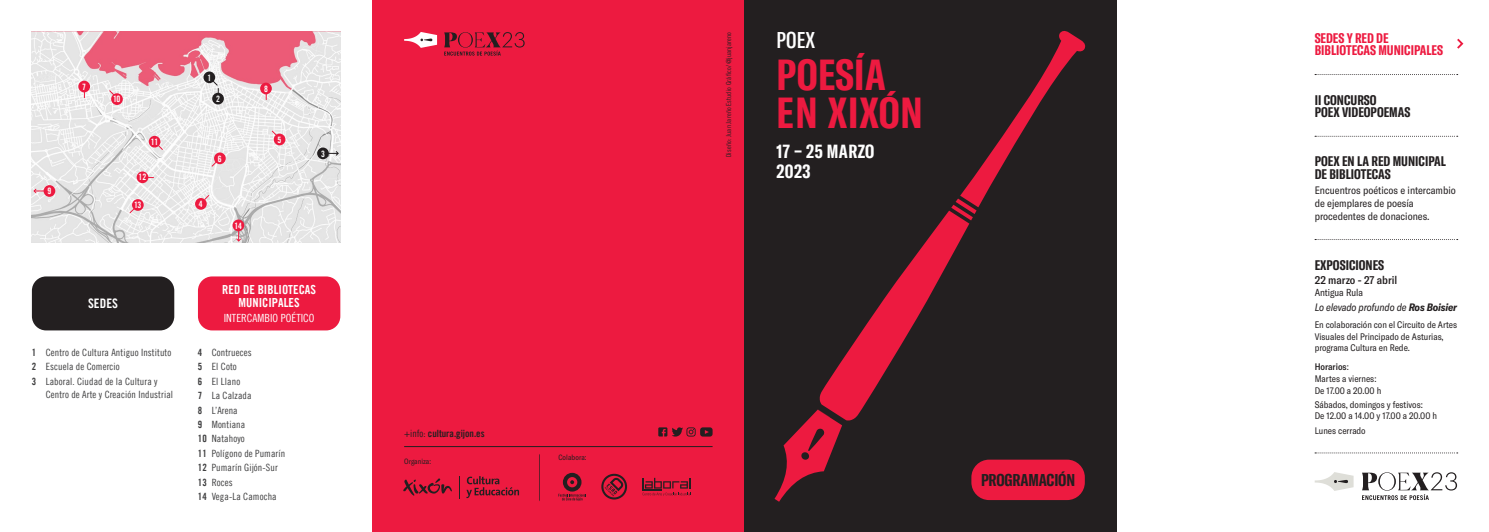
<style>
.page{position:relative;width:1489px;height:532px;background:#fff}
.page>*{position:absolute;margin:0;border:0;box-sizing:border-box;transform-origin:0 0}
.t1{font:700 extra-condensed 42.75px/37.5px "GT America";letter-spacing:.015em;color:#ed1a40}
.t2{font:500 extra-condensed 22.5px "GT America";color:#fff}
.t3{font:700 extra-condensed 18.75px/20.6px "GT America";letter-spacing:.025em;color:#fff}
.t4{font:700 extra-condensed 16.88px "GT America";letter-spacing:-.01em;color:#231f20}
.t5{font:700 extra-condensed 13.75px/12.5px "GT America";color:#231f20}
.t6{font:700 extra-condensed 13.75px/12.5px "GT America";color:#ed1a40}
.t7{font:13.12px "Trade Gothic LT Com Bd Cn 20";color:#fff}
.t8{font:12.5px/12.5px "Trade Gothic LT Com Bd Cn 20";color:#fff;text-align:center}
.t9{font:11.25px "Trade Gothic LT Com Cn 18";color:#fff}
.t10{font:500 condensed 11.25px "GT America";color:#231f20}
.t11{font:condensed 10.62px/13.1px "GT America";color:#231f20}
.t12{font:italic condensed 10.62px "GT America";letter-spacing:-.01em;color:#231f20}
.t13{font:10px/14.4px "Trade Gothic LT Com Cn 18";letter-spacing:.01em;color:#3e3e3f}
.t14{font:10px "Trade Gothic LT Com Bd Cn 20";color:#231f20}
.t15{font:condensed 10px "GT America";color:#231f20}
.t16{font:condensed 9.38px/11.2px "GT America";color:#231f20}
.t17{font:8.75px "Trade Gothic LT Com Bd Cn 20";letter-spacing:-.04em;color:#fff}
.t18{font:condensed 7.5px "GT America";letter-spacing:.01em;color:#231f20}
.t19{font:6.88px "Trade Gothic LT Std Cn 18";letter-spacing:.02em;color:#231f20}
.s1{font-family:"Trade Gothic LT Com Bd Cn 20"}
.s2{font-family:"Trade Gothic LT Com Cn 18"}
.s3{font-weight:700}
.s4{font-weight:500}
</style>
<div class="page">
<div style="left:372px;top:0;width:372px;height:531px;background:#ed1a40"></div>
<div style="left:744px;top:0;width:372px;height:531px;background:#231f20"></div>
<div style="left:971px;top:459px;width:113px;height:41px;background:#ed1a40;border-radius:18px"></div>
<hr style="left:404px;top:446px;width:308px;height:1px;background:#231f20">
<hr style="left:539px;top:454px;width:1px;height:46px;background:#231f20">
<svg style="left:459px;top:476px;width:1px;height:22px"></svg>
<svg style="left:466px;top:476px;width:53px;height:22px"></svg>
<svg style="left:403px;top:478px;width:49px;height:18px"></svg>
<svg style="left:563px;top:472px;width:18px;height:19px"></svg>
<div style="left:567px;top:477px;width:10px;height:10px;background:#ed1a40;border-radius:50%"></div>
<svg style="left:570px;top:480px;width:4px;height:4px"></svg>
<svg style="left:558px;top:493px;width:28px;height:8px"></svg>
<svg style="left:658px;top:427px;width:54px;height:9px"></svg>
<svg style="left:1314px;top:239px;width:143px;height:1px"></svg>
<svg style="left:1314px;top:452px;width:143px;height:1px"></svg>
<svg style="left:1314px;top:136px;width:143px;height:1px"></svg>
<svg style="left:819px;top:31px;width:266px;height:389px"></svg>
<svg style="left:774px;top:409px;width:68px;height:92px"></svg>
<svg style="left:601px;top:473px;width:26px;height:26px"></svg>
<svg style="left:642px;top:477px;width:49px;height:19px"></svg>
<svg style="left:1314px;top:74px;width:143px;height:1px"></svg>
<svg style="left:1314px;top:472px;width:39px;height:18px"></svg>
<svg style="left:1362px;top:472px;width:94px;height:28px"></svg>
<svg style="left:404px;top:32px;width:33px;height:16px"></svg>
<svg style="left:444px;top:32px;width:80px;height:24px"></svg>
<img style="left:32px;top:32px;width:308px;height:211px">
<div style="left:198px;top:276px;width:142px;height:54px;background:#ed1a40;border-radius:14px"></div>
<div style="left:32px;top:276px;width:142px;height:54px;background:#231f20;border-radius:14px"></div>
<div style="left:203px;top:71px;width:12px;height:12px;background:#231f20;border-radius:50%"></div>
<div style="left:214px;top:152px;width:12px;height:12px;background:#ed1a40;border-radius:50%"></div>
<svg style="left:211px;top:161px;width:6px;height:6px"></svg>
<div style="left:132px;top:199px;width:12px;height:12px;background:#ed1a40;border-radius:50%"></div>
<svg style="left:129px;top:207px;width:6px;height:7px"></svg>
<div style="left:149px;top:136px;width:11px;height:11px;background:#ed1a40;border-radius:50%"></div>
<svg style="left:157px;top:144px;width:7px;height:7px"></svg>
<div style="left:137px;top:171px;width:11px;height:12px;background:#ed1a40;border-radius:50%"></div>
<div style="left:212px;top:93px;width:12px;height:11px;background:#231f20;border-radius:50%"></div>
<svg style="left:212px;top:80px;width:7px;height:14px"></svg>
<div style="left:274px;top:134px;width:11px;height:11px;background:#ed1a40;border-radius:50%"></div>
<svg style="left:271px;top:130px;width:6px;height:6px"></svg>
<div style="left:111px;top:93px;width:12px;height:12px;background:#ed1a40;border-radius:50%"></div>
<svg style="left:108px;top:89px;width:7px;height:7px"></svg>
<div style="left:195px;top:198px;width:12px;height:12px;background:#ed1a40;border-radius:50%"></div>
<svg style="left:203px;top:194px;width:7px;height:7px"></svg>
<div style="left:260px;top:83px;width:12px;height:11px;background:#ed1a40;border-radius:50%"></div>
<div style="left:78px;top:81px;width:12px;height:11px;background:#ed1a40;border-radius:50%"></div>
<div style="left:232px;top:219px;width:12px;height:12px;background:#ed1a40;border-radius:50%"></div>
<svg style="left:235px;top:231px;width:7px;height:11px"></svg>
<div style="left:44px;top:185px;width:11px;height:12px;background:#ed1a40;border-radius:50%"></div>
<svg style="left:33px;top:188px;width:11px;height:6px"></svg>
<svg style="left:1457px;top:38px;width:7px;height:11px"></svg>
<div style="left:317px;top:147px;width:12px;height:12px;background:#231f20;border-radius:50%"></div>
<svg style="left:328px;top:150px;width:11px;height:6px"></svg>
<p class="t17" style="left:47px;top:186px;width:5px">9</p>
<p class="t17" style="left:82px;top:81px;width:5px">7</p>
<p class="t17" style="left:113px;top:94px;width:9px">10</p>
<p class="t17" style="left:151px;top:136px;width:9px">11</p>
<p class="t17" style="left:139px;top:172px;width:9px">12</p>
<p class="t17" style="left:134px;top:200px;width:9px">13</p>
<h3 class="t7" style="left:88px;top:295px;width:31px">SEDES</h3>
<p class="t13" style="left:32px;top:345px;width:141px"><span class="s1">1</span> Centro de Cultura Antiguo Instituto<br><span class="s1">2</span> Escuela de Comercio<br><span class="s1">3</span> Laboral. Ciudad de la Cultura y</p>
<p class="t13" style="left:46px;top:387px;width:129px">Centro de Arte y Creación Industrial</p>
<p class="t17" style="left:207px;top:72px;width:5px">1</p>
<p class="t17" style="left:216px;top:93px;width:5px">2</p>
<p class="t17" style="left:199px;top:198px;width:5px">4</p>
<p class="t17" style="left:218px;top:153px;width:5px">6</p>
<p class="t17" style="left:234px;top:220px;width:9px">14</p>
<p class="t17" style="left:264px;top:83px;width:5px">8</p>
<p class="t17" style="left:277px;top:134px;width:5px">5</p>
<p class="t17" style="left:321px;top:148px;width:5px">3</p>
<p class="t8" style="left:222px;top:283px;width:95px">RED DE BIBLIOTECAS<br>MUNICIPALES</p>
<p class="t9" style="left:224px;top:311px;width:92px">INTERCAMBIO POÉTICO</p>
<p class="t13" style="left:198px;top:345px;width:89px"><span class="s1">4</span> Contrueces<br><span class="s1">5</span> El Coto<br><span class="s1">6</span> El Llano<br><span class="s1">7</span> La Calzada<br><span class="s1">8</span> L’Arena<br><span class="s1">9</span> Montiana<br><span class="s1">10</span> Natahoyo<br><span class="s1">11</span> Polígono de Pumarín<br><span class="s1">12</span> Pumarín Gijón-Sur<br><span class="s1">13</span> Roces<br><span class="s1">14</span> Vega-La Camocha</p>
<p class="t14" style="left:404px;top:426px;width:82px"><span class="s2">+info:</span> cultura.gijon.es</p>
<p class="t18" style="left:404px;top:456px;width:28px">Organiza:</p>
<p class="t18" style="left:558px;top:452px;width:30px">Colabora:</p>
<p class="t19" style="left:724px;top:157px;width:127px;rotate:-90deg">Diseño: Juan Jareño Estudio Gráfico/@juanjareno</p>
<h2 class="t2" style="left:776px;top:27px;width:40px">POEX</h2>
<h1 class="t1" style="left:776px;top:56px;width:148px">POESÍA<br>EN XIXÓN</h1>
<h3 class="t3" style="left:776px;top:141px;width:100px">17 – 25 MARZO<br>2023</h3>
<h3 class="t4" style="left:981px;top:469px;width:95px">PROGRAMACIÓN</h3>
<h3 class="t6" style="left:1314px;top:32px;width:130px">SEDES Y RED DE<br>BIBLIOTECAS MUNICIPALES</h3>
<h3 class="t5" style="left:1314px;top:93px;width:97px">II CONCURSO<br>POEX VIDEOPOEMAS</h3>
<h3 class="t5" style="left:1314px;top:155px;width:133px">POEX EN LA RED MUNICIPAL<br>DE BIBLIOTECAS</h3>
<p class="t11" style="left:1314px;top:184px;width:143px">Encuentros poéticos e intercambio de ejemplares de poesía procedentes de donaciones.</p>
<h3 class="t5" style="left:1314px;top:258px;width:71px">EXPOSICIONES</h3>
<p class="t10" style="left:1314px;top:273px;width:84px">22 marzo - 27 abril</p>
<p class="t15" style="left:1314px;top:287px;width:50px">Antigua Rula</p>
<p class="t12" style="left:1314px;top:300px;width:144px">Lo elevado profundo de <span class="s3">Ros Boisier</span></p>
<p class="t16" style="left:1314px;top:319px;width:144px">En colaboración con el Circuito de Artes<br>Visuales del Principado de Asturias, programa Cultura en Rede.</p>
<p class="t16" style="left:1314px;top:360px;width:63px;line-height:12.9px"><span class="s4">Horarios</span>:<br>Martes a viernes:</p>
<p class="t16" style="left:1314px;top:383px;width:110px;line-height:14.5px">De 17.00 a 20.00 h<br>Sábados, domingos y festivos:</p>
<p class="t16" style="left:1314px;top:409px;width:124px;line-height:14.4px">De 12.00 a 14.00 y 17.00 a 20.00 h<br>Lunes cerrado</p>
</div>
